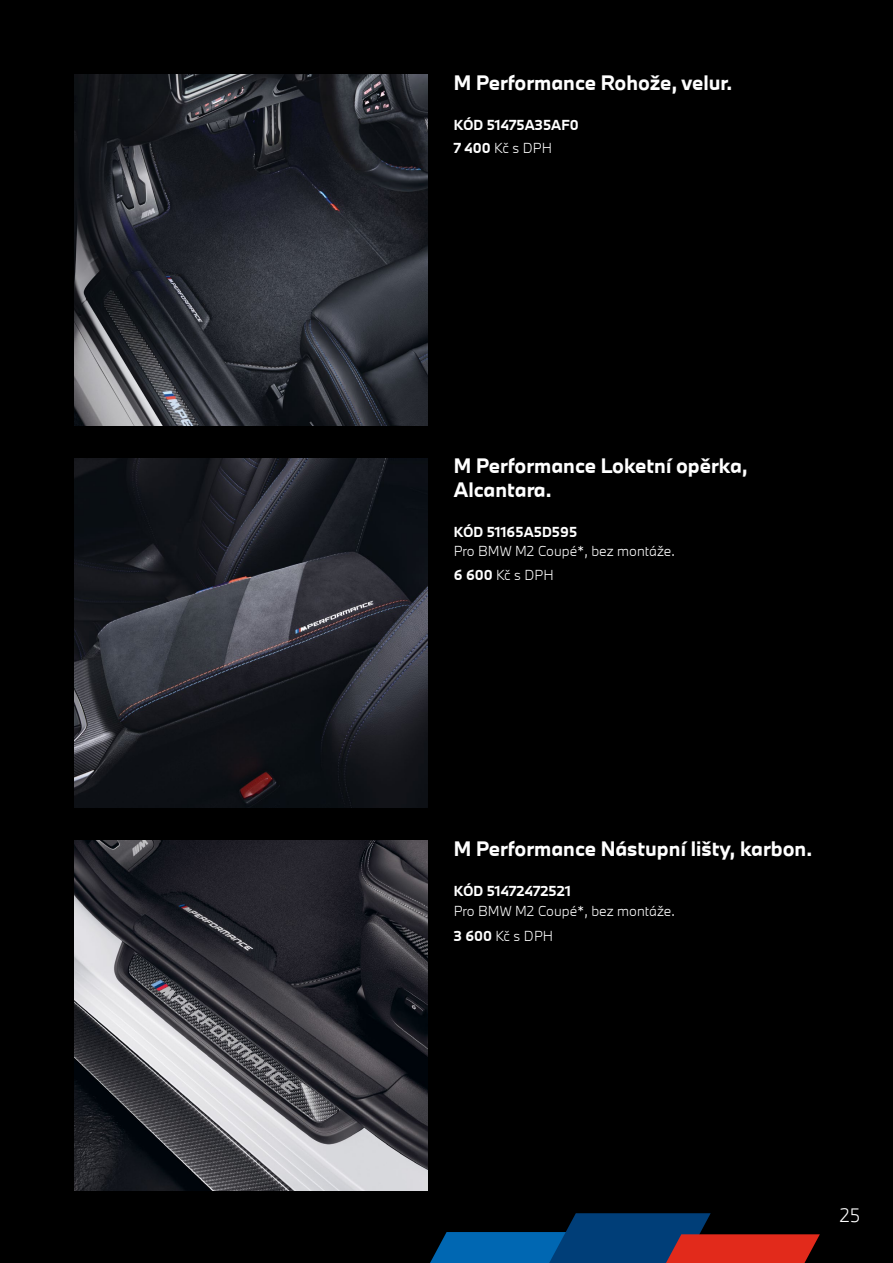
<style>
.page{position:relative;width:893px;height:1263px;background:#000}
.page>*{position:absolute;margin:0;border:0;box-sizing:border-box;transform-origin:0 0}
.t1{font:700 19.5px/23.4px "BMW Type Next Latin TT";color:#fff}
.t2{font:300 18px "BMW Type Next Latin";color:#fff}
.t3{font:300 13.5px "BMW Type Next Latin TT";color:#fff}
.t4{font:700 13.5px "BMW Type Next Latin TT";color:#fff}
.s1{font-weight:700}
</style>
<div class="page">
<svg style="left:430px;top:1213px;width:390px;height:50px"></svg>
<img style="left:74px;top:74px;width:353px;height:351px">
<img style="left:74px;top:458px;width:353px;height:350px">
<img style="left:74px;top:841px;width:353px;height:350px">
<p class="t1" style="left:454px;top:70px;width:280px">M Performance Rohože, velur.</p>
<p class="t4" style="left:454px;top:115px;width:126px">KÓD 51475A35AF0</p>
<p class="t3" style="left:454px;top:139px;width:100px"><span class="s1">7 400</span> Kč s DPH</p>
<p class="t1" style="left:454px;top:454px;width:295px">M Performance Loketní opěrka,<br>Alcantara.</p>
<p class="t4" style="left:454px;top:523px;width:125px">KÓD 51165A5D595</p>
<p class="t3" style="left:454px;top:542px;width:222px">Pro BMW M2 Coupé*, bez montáže.</p>
<p class="t3" style="left:454px;top:566px;width:101px"><span class="s1">6 600</span> Kč s DPH</p>
<p class="t1" style="left:454px;top:837px;width:360px">M Performance Nástupní lišty, karbon.</p>
<p class="t4" style="left:454px;top:882px;width:118px">KÓD 51472472521</p>
<p class="t3" style="left:454px;top:901px;width:222px">Pro BMW M2 Coupé*, bez montáže.</p>
<p class="t3" style="left:454px;top:926px;width:101px"><span class="s1">3 600</span> Kč s DPH</p>
<p class="t2" style="left:840px;top:1203px;width:22px">25</p>
</div>
